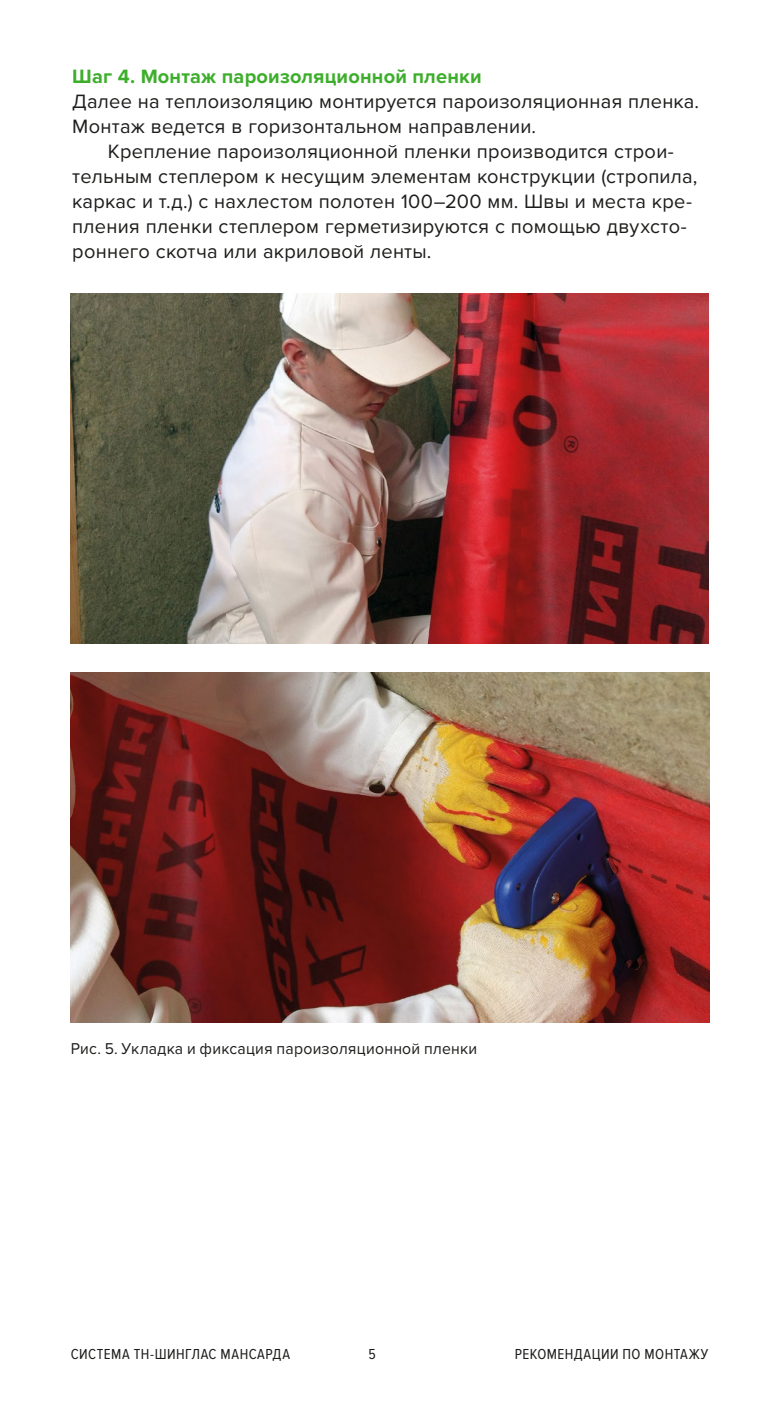
<style>
.page{position:relative;width:780px;height:1418px;background:#fff}
.page>*{position:absolute;margin:0;border:0;box-sizing:border-box;transform-origin:0 0}
.t1{font:20px/25px "Proxima Nova";letter-spacing:.01em;color:#1d1d1b}
.t2{font:700 20px "Proxima Nova";letter-spacing:.01em;color:#3dae2b}
.t3{font:16.25px "Proxima Nova";letter-spacing:.015em;color:#1d1d1b}
.t4{font:15px "Proxima Nova Cond";letter-spacing:.03em;color:#1d1d1b}
</style>
<div class="page">
<img style="left:71px;top:672px;width:638px;height:350px">
<img style="left:71px;top:293px;width:637px;height:350px">
<p class="t2" style="left:72px;top:65px;width:411px">Шаг 4. Монтаж пароизоляционной пленки</p>
<p class="t1" style="left:72px;top:90px;width:628px">Далее на теплоизоляцию монтируется пароизоляционная пленка.<br>Монтаж ведется в горизонтальном направлении.</p>
<p class="t1" style="left:72px;top:140px;width:626px;text-indent:35px">Крепление пароизоляционной пленки производится строи&shy;тельным степлером к несущим элементам конструкции (стропила, каркас и т. д.) с нахлестом полотен 100–200 мм. Швы и места кре&shy;пления пленки степлером герметизируются с помощью двухсто&shy;роннего скотча или акриловой ленты.</p>
<p class="t3" style="left:71px;top:1039px;width:408px">Рис. 5. Укладка и фиксация пароизоляционной пленки</p>
<p class="t4" style="left:71px;top:1345px;width:220px">СИСТЕМА ТН-ШИНГЛАС МАНСАРДА</p>
<p class="t4" style="left:515px;top:1345px;width:195px">РЕКОМЕНДАЦИИ ПО МОНТАЖУ</p>
<p class="t4" style="left:368px;top:1345px;width:9px">5</p>
</div>
